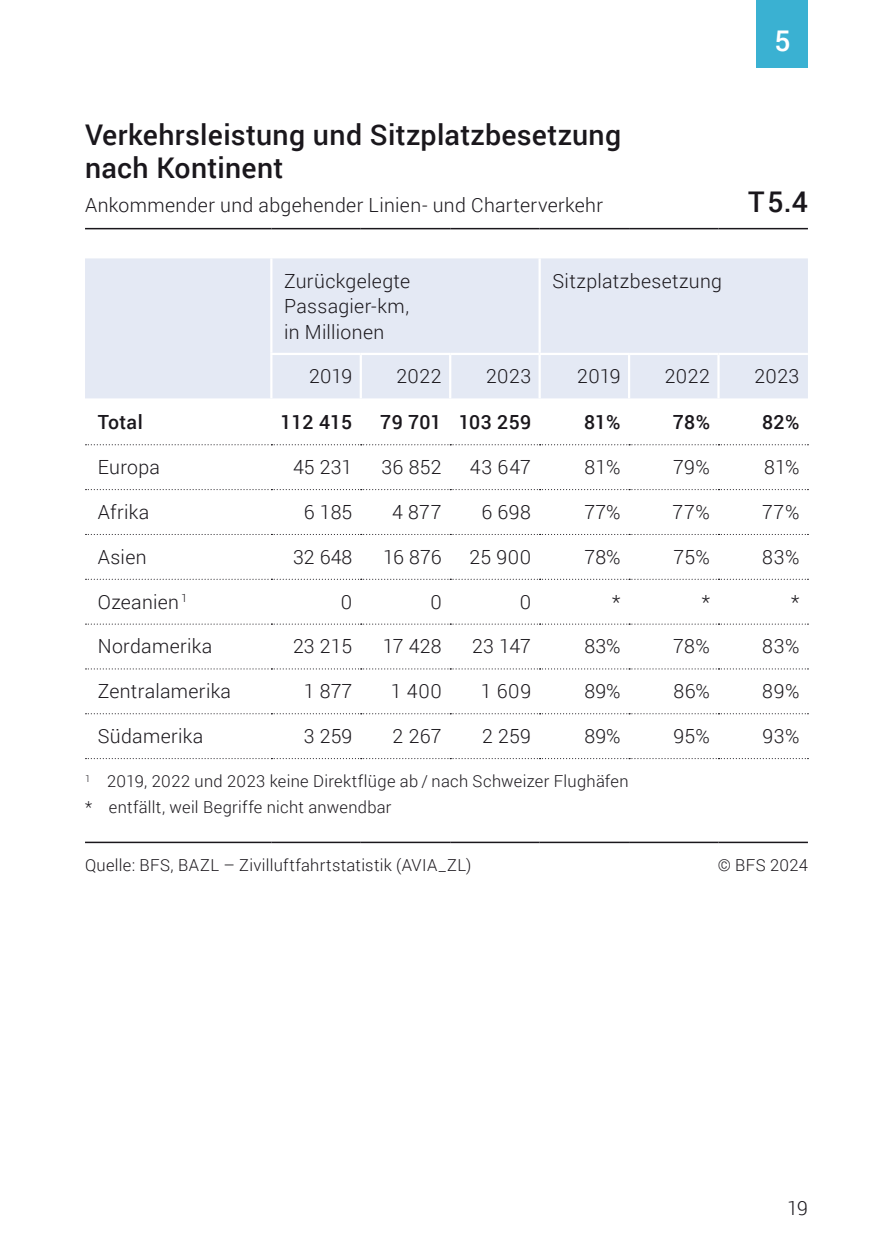
<style>
.page{position:relative;width:893px;height:1259px;background:#fff}
.page>*{position:absolute;margin:0;border:0;box-sizing:border-box;transform-origin:0 0}
.TAB_Titel{font:500 28.5px/33px "Roboto";letter-spacing:.01em;color:#1a171c}
.TAB_Untertitel{font:500 28.5px "Roboto";color:#1a171c}
.t1{font:500 28.5px "Roboto";color:#fff}
.TAB_Grundtext_TAB_Kopf{font:300 19.5px/25.5px "Roboto";letter-spacing:.015em;color:#1a171c}
.TAB_Untertitel-2{font:300 19.5px "Roboto";letter-spacing:.02em;color:#1a171c}
.TAB_Grundtext_TAB_Kopf-2{font:500 19.5px "Roboto";letter-spacing:.015em;color:#1a171c}
.TAB_Fusszeile{font:300 16.5px "Roboto";letter-spacing:.02em;color:#1a171c}
</style>
<div class="page">
<div style="left:757px;top:0;width:51px;height:68px;background:#3ab1d2"></div>
<div style="left:85px;top:258px;width:723px;height:140px;background:#e4e9f4"></div>
<svg style="left:85px;top:444px;width:723px;height:1px"></svg>
<svg style="left:85px;top:489px;width:723px;height:1px"></svg>
<svg style="left:85px;top:534px;width:723px;height:1px"></svg>
<svg style="left:85px;top:579px;width:723px;height:1px"></svg>
<svg style="left:85px;top:623px;width:723px;height:1px"></svg>
<svg style="left:85px;top:668px;width:723px;height:1px"></svg>
<svg style="left:85px;top:713px;width:723px;height:1px"></svg>
<hr style="left:538px;top:258px;width:3px;height:95px;background:#fff">
<hr style="left:270px;top:355px;width:2px;height:43px;background:#fff">
<hr style="left:270px;top:258px;width:2px;height:95px;background:#fff">
<hr style="left:270px;top:353px;width:91px;height:2px;background:#fff">
<hr style="left:361px;top:353px;width:89px;height:2px;background:#fff">
<hr style="left:450px;top:353px;width:90px;height:2px;background:#fff">
<hr style="left:540px;top:353px;width:89px;height:2px;background:#fff">
<hr style="left:629px;top:353px;width:89px;height:2px;background:#fff">
<hr style="left:718px;top:353px;width:90px;height:2px;background:#fff">
<hr style="left:85px;top:228px;width:186px;height:1px;background:#1a171c">
<hr style="left:271px;top:228px;width:90px;height:1px;background:#1a171c">
<hr style="left:361px;top:228px;width:89px;height:1px;background:#1a171c">
<hr style="left:450px;top:228px;width:90px;height:1px;background:#1a171c">
<hr style="left:540px;top:228px;width:89px;height:1px;background:#1a171c">
<hr style="left:629px;top:228px;width:89px;height:1px;background:#1a171c">
<hr style="left:718px;top:228px;width:90px;height:1px;background:#1a171c">
<svg style="left:85px;top:758px;width:723px;height:1px"></svg>
<hr style="left:85px;top:841px;width:186px;height:2px;background:#1a171c">
<hr style="left:271px;top:841px;width:90px;height:2px;background:#1a171c">
<hr style="left:361px;top:841px;width:89px;height:2px;background:#1a171c">
<hr style="left:450px;top:841px;width:90px;height:2px;background:#1a171c">
<hr style="left:540px;top:841px;width:89px;height:2px;background:#1a171c">
<hr style="left:629px;top:841px;width:89px;height:2px;background:#1a171c">
<hr style="left:718px;top:841px;width:90px;height:2px;background:#1a171c">
<hr style="left:360px;top:355px;width:2px;height:43px;background:#fff">
<hr style="left:449px;top:355px;width:2px;height:43px;background:#fff">
<hr style="left:538px;top:355px;width:3px;height:43px;background:#fff">
<hr style="left:628px;top:355px;width:2px;height:43px;background:#fff">
<hr style="left:717px;top:355px;width:3px;height:43px;background:#fff">
<h1 class="t1" style="left:774px;top:21px;width:18px">5</h1>
<p class="TAB_Titel" style="left:85px;top:117px;width:538px">Verkehrsleistung und Sitzplatzbesetzung nach Kontinent</p>
<p class="TAB_Untertitel-2" style="left:85px;top:191px;width:519px">Ankommender und abgehender Linien- und Charterverkehr</p>
<p class="TAB_Untertitel" style="left:748px;top:181px;width:61px">T5.4</p>
<p class="TAB_Grundtext_TAB_Kopf" style="left:284px;top:267px;width:128px">Zurückgelegte</p>
<p class="TAB_Grundtext_TAB_Kopf" style="left:284px;top:293px;width:126px">Passagier-km, in Millionen</p>
<p class="TAB_Grundtext_TAB_Kopf" style="left:552px;top:267px;width:171px">Sitzplatzbesetzung</p>
<p class="TAB_Grundtext_TAB_Kopf" style="left:309px;top:363px;width:45px">2019</p>
<p class="TAB_Grundtext_TAB_Kopf" style="left:396px;top:363px;width:47px">2022</p>
<p class="TAB_Grundtext_TAB_Kopf" style="left:486px;top:363px;width:46px">2023</p>
<p class="TAB_Grundtext_TAB_Kopf" style="left:577px;top:363px;width:45px">2019</p>
<p class="TAB_Grundtext_TAB_Kopf" style="left:665px;top:363px;width:47px">2022</p>
<p class="TAB_Grundtext_TAB_Kopf" style="left:754px;top:363px;width:46px">2023</p>
<p class="TAB_Grundtext_TAB_Kopf-2" style="left:98px;top:409px;width:46px">Total</p>
<p class="TAB_Grundtext_TAB_Kopf-2" style="left:280px;top:409px;width:73px">112 415</p>
<p class="TAB_Grundtext_TAB_Kopf-2" style="left:380px;top:409px;width:63px">79 701</p>
<p class="TAB_Grundtext_TAB_Kopf-2" style="left:459px;top:409px;width:74px">103 259</p>
<p class="TAB_Grundtext_TAB_Kopf-2" style="left:584px;top:409px;width:38px">81%</p>
<p class="TAB_Grundtext_TAB_Kopf-2" style="left:673px;top:409px;width:39px">78%</p>
<p class="TAB_Grundtext_TAB_Kopf-2" style="left:762px;top:409px;width:39px">82%</p>
<p class="TAB_Grundtext_TAB_Kopf" style="left:98px;top:454px;width:64px">Europa</p>
<p class="TAB_Grundtext_TAB_Kopf" style="left:293px;top:454px;width:61px">45 231</p>
<p class="TAB_Grundtext_TAB_Kopf" style="left:381px;top:454px;width:62px">36 852</p>
<p class="TAB_Grundtext_TAB_Kopf" style="left:470px;top:454px;width:63px">43 647</p>
<p class="TAB_Grundtext_TAB_Kopf" style="left:584px;top:454px;width:38px">81%</p>
<p class="TAB_Grundtext_TAB_Kopf" style="left:673px;top:454px;width:38px">79%</p>
<p class="TAB_Grundtext_TAB_Kopf" style="left:764px;top:454px;width:37px">81%</p>
<p class="TAB_Grundtext_TAB_Kopf" style="left:98px;top:498px;width:53px">Afrika</p>
<p class="TAB_Grundtext_TAB_Kopf" style="left:304px;top:498px;width:50px">6 185</p>
<p class="TAB_Grundtext_TAB_Kopf" style="left:392px;top:498px;width:51px">4 877</p>
<p class="TAB_Grundtext_TAB_Kopf" style="left:482px;top:498px;width:51px">6 698</p>
<p class="TAB_Grundtext_TAB_Kopf" style="left:584px;top:498px;width:38px">77%</p>
<p class="TAB_Grundtext_TAB_Kopf" style="left:673px;top:498px;width:39px">77%</p>
<p class="TAB_Grundtext_TAB_Kopf" style="left:762px;top:498px;width:39px">77%</p>
<p class="TAB_Grundtext_TAB_Kopf" style="left:98px;top:543px;width:50px">Asien</p>
<p class="TAB_Grundtext_TAB_Kopf" style="left:293px;top:543px;width:61px">32 648</p>
<p class="TAB_Grundtext_TAB_Kopf" style="left:383px;top:543px;width:60px">16 876</p>
<p class="TAB_Grundtext_TAB_Kopf" style="left:469px;top:543px;width:63px">25 900</p>
<p class="TAB_Grundtext_TAB_Kopf" style="left:584px;top:543px;width:38px">78%</p>
<p class="TAB_Grundtext_TAB_Kopf" style="left:674px;top:543px;width:38px">75%</p>
<p class="TAB_Grundtext_TAB_Kopf" style="left:762px;top:543px;width:39px">83%</p>
<p class="TAB_Grundtext_TAB_Kopf" style="left:98px;top:588px;width:91px">Ozeanien <sup>1</sup></p>
<p class="TAB_Grundtext_TAB_Kopf" style="left:341px;top:588px;width:13px">0</p>
<p class="TAB_Grundtext_TAB_Kopf" style="left:430px;top:588px;width:13px">0</p>
<p class="TAB_Grundtext_TAB_Kopf" style="left:520px;top:588px;width:13px">0</p>
<p class="TAB_Grundtext_TAB_Kopf" style="left:612px;top:588px;width:10px">*</p>
<p class="TAB_Grundtext_TAB_Kopf" style="left:702px;top:588px;width:10px">*</p>
<p class="TAB_Grundtext_TAB_Kopf" style="left:791px;top:588px;width:10px">*</p>
<p class="TAB_Grundtext_TAB_Kopf" style="left:98px;top:633px;width:116px">Nordamerika</p>
<p class="TAB_Grundtext_TAB_Kopf" style="left:293px;top:633px;width:61px">23 215</p>
<p class="TAB_Grundtext_TAB_Kopf" style="left:383px;top:633px;width:60px">17 428</p>
<p class="TAB_Grundtext_TAB_Kopf" style="left:472px;top:633px;width:61px">23 147</p>
<p class="TAB_Grundtext_TAB_Kopf" style="left:584px;top:633px;width:38px">83%</p>
<p class="TAB_Grundtext_TAB_Kopf" style="left:673px;top:633px;width:38px">78%</p>
<p class="TAB_Grundtext_TAB_Kopf" style="left:762px;top:633px;width:39px">83%</p>
<p class="TAB_Grundtext_TAB_Kopf" style="left:98px;top:678px;width:135px">Zentralamerika</p>
<p class="TAB_Grundtext_TAB_Kopf" style="left:304px;top:678px;width:50px">1 877</p>
<p class="TAB_Grundtext_TAB_Kopf" style="left:391px;top:678px;width:52px">1 400</p>
<p class="TAB_Grundtext_TAB_Kopf" style="left:481px;top:678px;width:52px">1 609</p>
<p class="TAB_Grundtext_TAB_Kopf" style="left:584px;top:678px;width:38px">89%</p>
<p class="TAB_Grundtext_TAB_Kopf" style="left:673px;top:678px;width:38px">86%</p>
<p class="TAB_Grundtext_TAB_Kopf" style="left:762px;top:678px;width:39px">89%</p>
<p class="TAB_Grundtext_TAB_Kopf" style="left:98px;top:723px;width:107px">Südamerika</p>
<p class="TAB_Grundtext_TAB_Kopf" style="left:304px;top:723px;width:50px">3 259</p>
<p class="TAB_Grundtext_TAB_Kopf" style="left:393px;top:723px;width:51px">2 267</p>
<p class="TAB_Grundtext_TAB_Kopf" style="left:482px;top:723px;width:50px">2 259</p>
<p class="TAB_Grundtext_TAB_Kopf" style="left:584px;top:723px;width:38px">89%</p>
<p class="TAB_Grundtext_TAB_Kopf" style="left:673px;top:723px;width:38px">95%</p>
<p class="TAB_Grundtext_TAB_Kopf" style="left:762px;top:723px;width:39px">93%</p>
<p class="TAB_Fusszeile" style="left:85px;top:770px;width:545px"><sup>1</sup> 2019, 2022 und 2023 keine Direktflüge ab / nach Schweizer Flughäfen</p>
<p class="TAB_Fusszeile" style="left:85px;top:795px;width:308px">* entfällt, weil Begriffe nicht anwendbar</p>
<p class="TAB_Fusszeile" style="left:85px;top:854px;width:388px">Quelle: BFS, BAZL – Zivilluftfahrtstatistik (AVIA_ZL)</p>
<p class="TAB_Fusszeile" style="left:718px;top:854px;width:92px">© BFS 2024</p>
<p class="TAB_Untertitel-2" style="left:787px;top:1194px;width:22px">19</p>
</div>
